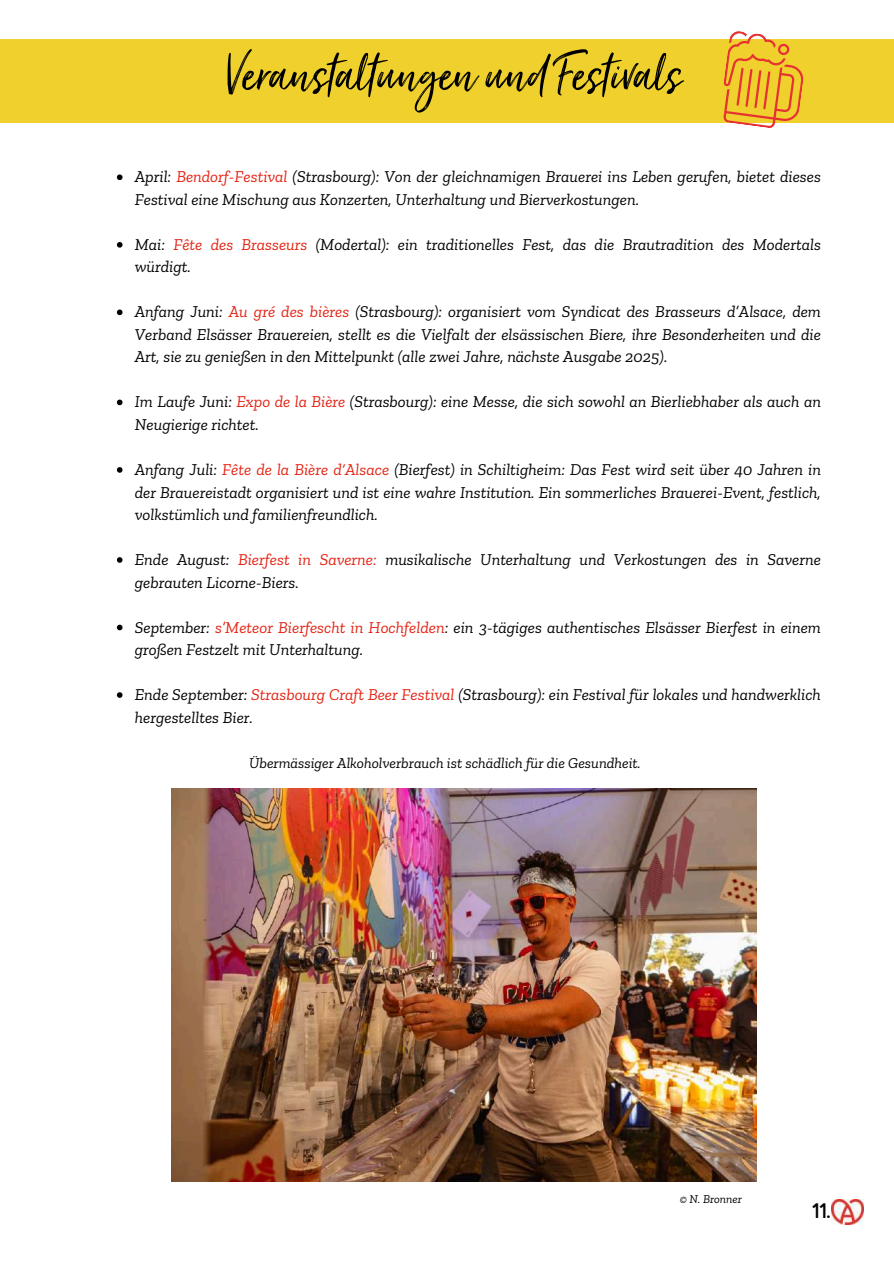
<style>
.page{position:relative;width:894px;height:1264px;background:#fff}
.page>*{position:absolute;margin:0;border:0;box-sizing:border-box;transform-origin:0 0}
.t1{font:64.5px "Just Lovely";color:#000}
.t2{font:21px "Kapra Neue Pro Medium Expanded Rounded";color:#000}
.t3{font:italic 16.5px/22.5px "Zilla Slab";color:#000}
.t4{font:italic 15px "Zilla Slab";color:#000}
.t5{font:italic 12px "Zilla Slab";color:#000}
.s1{color:#e42313}
</style>
<div class="page">
<div style="left:0;top:39px;width:893px;height:83px;background:#efd02c"></div>
<svg style="left:718px;top:31px;width:90px;height:97px"></svg>
<img style="left:172px;top:789px;width:584px;height:392px">
<svg style="left:117px;top:174px;width:5px;height:6px"></svg>
<svg style="left:117px;top:242px;width:5px;height:6px"></svg>
<svg style="left:117px;top:309px;width:5px;height:6px"></svg>
<svg style="left:117px;top:399px;width:5px;height:6px"></svg>
<svg style="left:117px;top:467px;width:5px;height:6px"></svg>
<svg style="left:117px;top:557px;width:5px;height:6px"></svg>
<svg style="left:117px;top:624px;width:5px;height:6px"></svg>
<svg style="left:117px;top:692px;width:5px;height:6px"></svg>
<img style="left:831px;top:1199px;width:32px;height:25px">
<h1 class="t1" style="left:226px;top:35px;width:457px">VeranstaltungenundFestivals</h1>
<p class="t3" style="left:135px;top:165px;width:687px">April: <span class="s1">Bendorf-Festival</span> (Strasbourg): Von der gleichnamigen Brauerei ins Leben gerufen, bietet dieses<br>Festival eine Mischung aus Konzerten, Unterhaltung und Bierverkostungen.</p>
<p class="t3" style="left:135px;top:233px;width:687px">Mai: <span class="s1">Fête des Brasseurs</span> (Modertal): ein traditionelles Fest, das die Brautradition des Modertals würdigt.</p>
<p class="t3" style="left:135px;top:300px;width:687px;text-align:justify">Anfang Juni: <span class="s1">Au gré des bières</span> (Strasbourg): organisiert vom Syndicat des Brasseurs d’Alsace, dem Verband Elsässer Brauereien, stellt es die Vielfalt der elsässischen Biere, ihre Besonderheiten und die Art, sie zu genießen in den Mittelpunkt (alle zwei Jahre, nächste Ausgabe 2025).</p>
<p class="t3" style="left:135px;top:390px;width:687px">Im Laufe Juni: <span class="s1">Expo de la Bière</span> (Strasbourg): eine Messe, die sich sowohl an Bierliebhaber als auch an<br>Neugierige richtet.</p>
<p class="t3" style="left:135px;top:458px;width:687px;text-align:justify">Anfang Juli: <span class="s1">Fête de la Bière d‘Alsace</span> (Bierfest) in Schiltigheim: Das Fest wird seit über 40 Jahren in der Brauereistadt organisiert und ist eine wahre Institution. Ein sommerliches Brauerei-Event, festlich, volkstümlich und familienfreundlich.</p>
<p class="t3" style="left:135px;top:548px;width:687px">Ende August: <span class="s1">Bierfest in Saverne:</span> musikalische Unterhaltung und Verkostungen des in Saverne gebrauten Licorne-Biers.</p>
<p class="t3" style="left:135px;top:615px;width:687px">September: <span class="s1">s’Meteor Bierfescht in Hochfelden</span>: ein 3-tägiges authentisches Elsässer Bierfest in einem großen Festzelt mit Unterhaltung.</p>
<p class="t3" style="left:135px;top:683px;width:687px">Ende September: <span class="s1">Strasbourg Craft Beer Festival</span> (Strasbourg): ein Festival für lokales und handwerklich hergestelltes Bier.</p>
<p class="t4" style="left:249px;top:753px;width:393px">Übermässiger Alkoholverbrauch ist schädlich für die Gesundheit.</p>
<p class="t5" style="left:679px;top:1191px;width:64px">© N. Bronner</p>
<p class="t2" style="left:811px;top:1198px;width:20px">11.</p>
</div>
